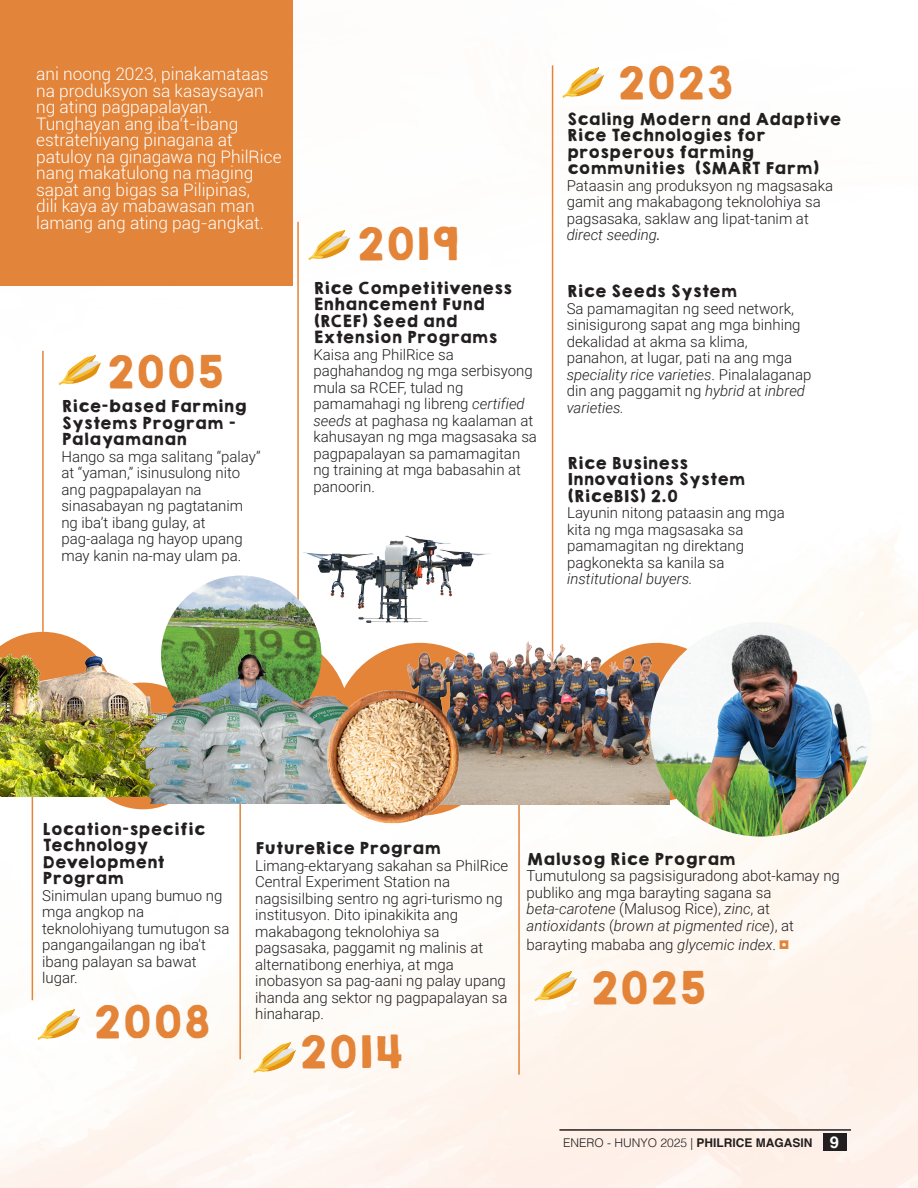
<style>
.page{position:relative;width:918px;height:1188px;background:#fff}
.page>*{position:absolute;margin:0;border:0;box-sizing:border-box;transform-origin:0 0}
.t1{font:40.5px "KGHAPPY Solid";color:#e38439}
.Body_Text{font:300 17.25px/16.5px "Roboto";color:#fff}
.t2{font:300 15px/16.5px "Roboto";color:#231f20}
.t3{font:15px/16.5px "KGHAPPY Solid";color:#231f20}
.t4{font:italic 300 15px "Roboto";color:#231f20}
.t5{font:300 12px "Helvetica";color:#231f20}
.s1{font-style:italic}
.s2{font-weight:400;font-style:italic}
.s3{font-family:"Arial Narrow";font-weight:700;font-size:18px;color:#e28439}
.s4{font-weight:700}
.s5{font-weight:700;font-size:16.5px;color:#fff}
</style>
<div class="page">
<img style="left:0;top:65px;width:918px;height:1123px">
<hr style="left:32px;top:763px;width:1px;height:237px;background:#e38439">
<img style="left:0;top:603px;width:166px;height:193px">
<hr style="left:239px;top:804px;width:2px;height:255px;background:#e38439">
<hr style="left:518px;top:797px;width:2px;height:278px;background:#e38439">
<hr style="left:297px;top:222px;width:2px;height:466px;background:#e38439">
<hr style="left:552px;top:65px;width:1px;height:623px;background:#e38439">
<img style="left:161px;top:575px;width:160px;height:161px;border-radius:80px">
<img style="left:123px;top:641px;width:249px;height:163px">
<img style="left:246px;top:1029px;width:57px;height:57px">
<img style="left:30px;top:996px;width:57px;height:57px">
<img style="left:554px;top:65px;width:58px;height:46px">
<img style="left:51px;top:341px;width:57px;height:58px">
<img style="left:300px;top:216px;width:58px;height:58px">
<img style="left:527px;top:957px;width:57px;height:58px">
<img style="left:294px;top:515px;width:207px;height:121px">
<img style="left:397px;top:623px;width:253px;height:181px">
<img style="left:248px;top:662px;width:287px;height:193px">
<img style="left:650px;top:622px;width:222px;height:215px">
<hr style="left:42px;top:351px;width:2px;height:281px;background:#e38439">
<div style="left:0;top:0;width:293px;height:286px;background:#e28439"></div>
<hr style="left:559px;top:1129px;width:292px;height:2px;background:#231f20">
<div style="left:823px;top:1134px;width:24px;height:17px;background:#231f20"></div>
<p class="Body_Text" style="left:36px;top:65px;width:247px">ani noong 2023, pinakamataas na produksyon sa kasaysayan ng ating pagpapalayan.<br>Tunghayan ang iba’t-ibang estratehiyang pinagana at patuloy na ginagawa ng PhilRice nang makatulong na maging sapat ang bigas sa Pilipinas,<br>dili kaya ay mabawasan man lamang ang ating pag-angkat.</p>
<h1 class="t1" style="left:105px;top:341px;width:120px">2005</h1>
<p class="t3" style="left:61px;top:398px;width:187px">Rice-based Farming<br>Systems Program -<br>Palayamanan</p>
<p class="t2" style="left:61px;top:448px;width:201px">Hango sa mga salitang “palay” at “yaman,” isinusulong nito ang pagpapalayan na sinasabayan ng pagtatanim ng iba’t ibang gulay, at pag-aalaga ng hayop upang may kanin na-may ulam pa.</p>
<h1 class="t1" style="left:355px;top:212px;width:105px">2019</h1>
<p class="t3" style="left:313px;top:280px;width:200px">Rice Competitiveness<br>Enhancement Fund (RCEF) Seed and<br>Extension Programs</p>
<p class="t2" style="left:313px;top:346px;width:225px">Kaisa ang PhilRice sa paghahandog ng mga serbisyong mula sa RCEF, tulad ng pamamahagi ng libreng <span class="s1">certified seeds</span> at paghasa ng kaalaman at kahusayan ng mga magsasaka sa pagpapalayan sa pamamagitan ng training at mga babasahin at panoorin.</p>
<h1 class="t1" style="left:616px;top:52px;width:118px">2023</h1>
<p class="t3" style="left:567px;top:111px;width:276px">Scaling Modern and Adaptive<br>Rice Technologies for prosperous farming communities (SMART Farm)</p>
<p class="t2" style="left:567px;top:177px;width:268px">Pataasin ang produksyon ng magsasaka gamit ang makabagong teknolohiya sa pagsasaka, saklaw ang lipat-tanim at <span class="s1">direct seeding</span><span class="s2">.</span></p>
<p class="t3" style="left:567px;top:283px;width:172px">Rice Seeds System</p>
<p class="t2" style="left:567px;top:300px;width:246px">Sa pamamagitan ng seed network, sinisigurong sapat ang mga binhing dekalidad at akma sa klima, panahon, at lugar, pati na ang mga <span class="s1">speciality rice varieties</span>. Pinalalaganap din ang paggamit ng <span class="s1">hybrid</span> at <span class="s1">inbred varieties.</span></p>
<p class="t3" style="left:567px;top:454px;width:180px">Rice Business<br>Innovations System (RiceBIS) 2.0</p>
<p class="t2" style="left:567px;top:504px;width:219px">Layunin nitong pataasin ang mga kita ng mga magsasaka sa pamamagitan ng direktang pagkonekta sa kanila sa</p>
<p class="t4" style="left:567px;top:568px;width:127px">institutional buyers.</p>
<p class="t3" style="left:42px;top:820px;width:165px">Location-specific<br>Technology<br>Development<br>Program</p>
<p class="t2" style="left:42px;top:887px;width:189px">Sinimulan upang bumuo ng mga angkop na teknolohiyang tumutugon sa pangangailangan ng iba't ibang palayan sa bawat lugar.</p>
<h1 class="t1" style="left:92px;top:991px;width:120px">2008</h1>
<p class="t3" style="left:255px;top:840px;width:187px">FutureRice Program</p>
<p class="t2" style="left:255px;top:856px;width:255px">Limang-ektaryang sakahan sa PhilRice<br>Central Experiment Station na nagsisilbing sentro ng agri-turismo ng institusyon. Dito ipinakikita ang makabagong teknolohiya sa pagsasaka, paggamit ng malinis at alternatibong enerhiya, at mga inobasyon sa pag-aani ng palay upang ihanda ang sektor ng pagpapalayan sa hinaharap.</p>
<h1 class="t1" style="left:298px;top:1021px;width:106px">2014</h1>
<p class="t3" style="left:527px;top:850px;width:210px">Malusog Rice Program</p>
<p class="t2" style="left:527px;top:867px;width:315px">Tumutulong sa pagsisiguradong abot-kamay ng publiko ang mga barayting sagana sa <span class="s1">beta-carotene</span> (Malusog Rice), <span class="s1">zinc</span>, at <span class="s1">antioxidants</span> (<span class="s1">brown at pigmented rice</span>), at</p>
<p class="t2" style="left:527px;top:936px;width:266px">barayting mababa ang <span class="s1">glycemic index</span>. <span class="s3">◘</span></p>
<h1 class="t1" style="left:589px;top:956px;width:118px">2025</h1>
<p class="t5" style="left:563px;top:1132px;width:277px">ENERO - HUNYO 2025 | <span class="s4">PHILRICE MAGASIN</span> <span class="s5">9</span></p>
</div>
